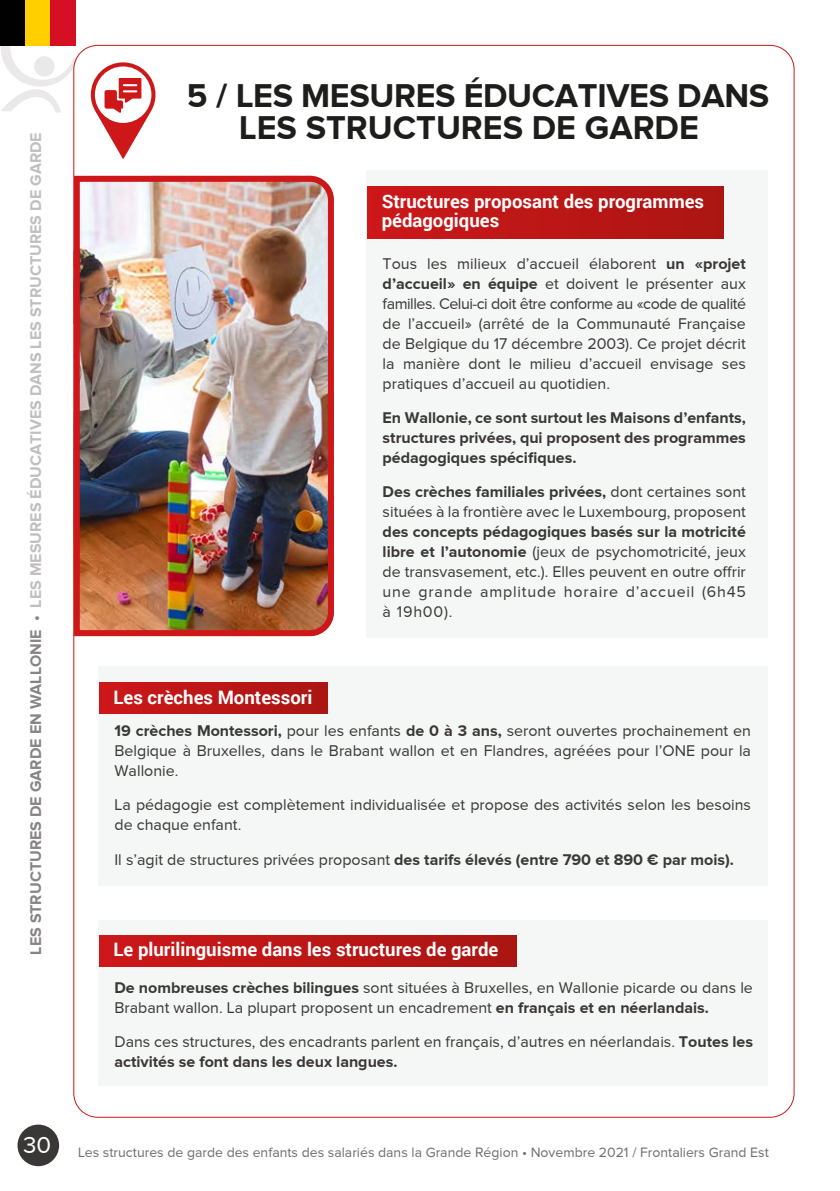
<style>
.page{position:relative;width:840px;height:1191px;background:#fff}
.page>*{position:absolute;margin:0;border:0;box-sizing:border-box;transform-origin:0 0}
.t1{font:700 34px/32px "Proxima Nova";letter-spacing:-.01em;color:#1d1d1b;text-align:center}
.t2{font:24px "Proxima Nova";color:#fff}
.t3{font:700 18.6px/19px "Roboto";color:#fff}
.t4{font:16px/20px "Proxima Nova";color:#3a3835}
.t5{font:700 16px/20px "Proxima Nova";color:#3a3835;text-align:justify}
.t6{font:700 16px "Proxima Nova";color:#c2bebe}
.t7{font:14px "Proxima Nova";color:#706f6f}
.s1{color:#878483}
.s2{font-weight:700}
.s3{font-weight:400}
</style>
<div class="page">
<svg style="left:1px;top:42px;width:76px;height:70px"></svg>
<div style="left:0;top:0;width:25px;height:45px;background:#010101"></div>
<div style="left:25px;top:0;width:25px;height:45px;background:#ffcf00"></div>
<div style="left:50px;top:0;width:25px;height:45px;background:#d51024"></div>
<div style="left:366px;top:170px;width:401px;height:468px;background:#f5f6f6"></div>
<div style="left:367px;top:187px;width:356px;height:52px;background:linear-gradient(to right,#cd1719,#ab1613)"></div>
<svg style="left:91px;top:62px;width:64px;height:97px"></svg>
<img style="left:73px;top:173px;width:261px;height:466px">
<div style="left:17px;top:1124px;width:42px;height:42px;background:#3a3835;border-radius:50%"></div>
<div style="left:98px;top:666px;width:668px;height:220px;background:#f5f6f6"></div>
<div style="left:99px;top:683px;width:228px;height:30px;background:linear-gradient(to right,#cd171a,#aa1613)"></div>
<div style="left:98px;top:920px;width:668px;height:165px;background:#f5f6f6"></div>
<div style="left:99px;top:935px;width:417px;height:31px;background:linear-gradient(to right,#cd1719,#aa1613)"></div>
<p class="t6" style="left:27px;top:954px;width:824px;rotate:-90deg"><span class="s1">LES STRUCTURES DE GARDE EN WALLONIE •</span> LES MESURES ÉDUCATIVES DANS LES STRUCTURES DE GARDE</p>
<h2 class="t2" style="left:23px;top:1132px;width:30px">30</h2>
<h1 class="t1" style="left:186px;top:79px;width:583px">5 / LES MESURES ÉDUCATIVES DANS<br>LES STRUCTURES DE GARDE</h1>
<p class="t3" style="left:381px;top:191px;width:324px">Structures proposant des programmes pédagogiques</p>
<p class="t4" style="left:382px;top:253px;width:364px;text-align:justify">Tous les milieux d’accueil élaborent <span class="s2">un «projet d’accueil» en équipe</span> et doivent le présenter aux familles. Celui-ci doit être conforme au «code de qualité de l’accueil» (arrêté de la Communauté Française de Belgique du 17 décembre 2003). Ce projet décrit la manière dont le milieu d’accueil envisage ses pratiques d’accueil au quotidien.</p>
<p class="t5" style="left:382px;top:407px;width:364px">En Wallonie, ce sont surtout les Maisons d’enfants, structures privées, qui proposent des programmes pédagogiques spécifiques.</p>
<p class="t4" style="left:382px;top:481px;width:364px"><span class="s2">Des crèches familiales privées,</span> dont certaines sont situées à la frontière avec le Luxembourg, proposent</p>
<p class="t4" style="left:382px;top:521px;width:364px;text-align:justify"><span class="s2">des concepts pédagogiques basés sur la motricité libre et l’autonomie</span> (jeux de psychomotricité, jeux de transvasement, etc.). Elles peuvent en outre offrir une grande amplitude horaire d’accueil (6h45 à 19h00).</p>
<p class="t3" style="left:113px;top:686px;width:200px">Les crèches Montessori</p>
<p class="t4" style="left:114px;top:720px;width:637px;text-align:justify"><span class="s2">19 crèches Montessori,</span> pour les enfants <span class="s2">de 0 à 3 ans,</span> seront ouvertes prochainement en Belgique à Bruxelles, dans le Brabant wallon et en Flandres, agréées pour l’ONE pour la Wallonie.</p>
<p class="t4" style="left:114px;top:795px;width:637px">La pédagogie est complètement individualisée et propose des activités selon les besoins de chaque enfant.</p>
<p class="t5" style="left:114px;top:849px;width:620px"><span class="s3">Il s’agit de structures privées proposant</span> des tarifs élevés (entre 790 et 890 € par mois).</p>
<p class="t3" style="left:113px;top:939px;width:386px">Le plurilinguisme dans les structures de garde</p>
<p class="t4" style="left:114px;top:977px;width:639px"><span class="s2">De nombreuses crèches bilingues</span> sont situées à Bruxelles, en Wallonie picarde ou dans le<br>Brabant wallon. La plupart proposent un encadrement <span class="s2">en français et en néerlandais.</span></p>
<p class="t4" style="left:114px;top:1031px;width:639px">Dans ces structures, des encadrants parlent en français, d’autres en néerlandais. <span class="s2">Toutes les activités se font dans les deux langues.</span></p>
<p class="t7" style="left:78px;top:1144px;width:691px">Les structures de garde des enfants des salariés dans la Grande Région • Novembre 2021 / Frontaliers Grand Est</p>
</div>
